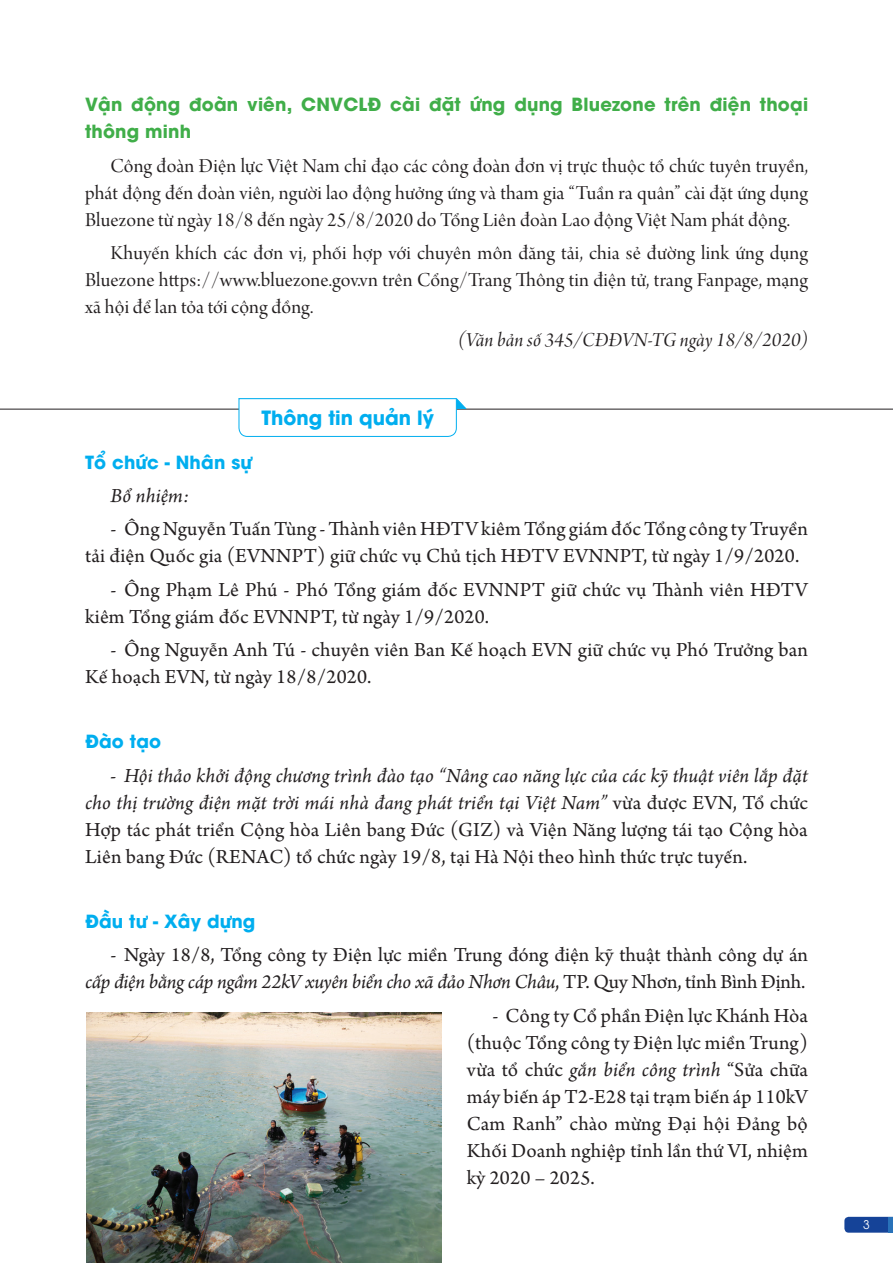
<style>
.page{position:relative;width:893px;height:1263px;background:#fff}
.page>*{position:absolute;margin:0;border:0;box-sizing:border-box;transform-origin:0 0}
.t1{font:21px/27px "Arno Pro";letter-spacing:.01em;color:#231f20}
.t2{font:21px/27px "Arno Pro Display";letter-spacing:.005em;color:#231f20;text-align:justify}
.t3{font:21px "Arno Pro Italic Display";letter-spacing:.01em;color:#231f20}
.t4{font:italic 21px "Arno Pro";letter-spacing:.01em;color:#231f20}
.t5{font:700 19.5px "UTM Avo";color:#00aeef}
.t6{font:700 18px/27px "UTM Avo";letter-spacing:.01em;color:#40ae49}
.t7{font:700 18px "UTM Avo";letter-spacing:.01em;color:#00aeef}
.t8{font:12px "UTM Avo";color:#fff}
.s1{font-style:italic}
</style>
<div class="page">
<svg style="left:844px;top:1217px;width:45px;height:16px"></svg>
<hr style="left:889px;top:1217px;width:4px;height:16px;background:#2972b9">
<hr style="left:0;top:409px;width:893px;height:1px;background:#231f20">
<svg style="left:238px;top:398px;width:229px;height:39px"></svg>
<img style="left:86px;top:1013px;width:355px;height:250px">
<p class="t6" style="left:85px;top:89px;width:725px">Vận động đoàn viên, CNVCLĐ cài đặt ứng dụng Bluezone trên điện thoại thông minh</p>
<p class="t2" style="left:85px;top:153px;width:724px;text-indent:26px">Công đoàn Điện lực Việt Nam chỉ đạo các công đoàn đơn vị trực thuộc tổ chức tuyên truyền, phát động đến đoàn viên, người lao động hưởng ứng và tham gia “Tuần ra quân” cài đặt ứng dụng Bluezone từ ngày 18/8 đến ngày 25/8/2020 do Tổng Liên đoàn Lao động Việt Nam phát động.</p>
<p class="t2" style="left:85px;top:241px;width:724px;text-indent:26px">Khuyến khích các đơn vị, phối hợp với chuyên môn đăng tải, chia sẻ đường link ứng dụng Bluezone https://www.bluezone.gov.vn trên Cổng/Trang Thông tin điện tử, trang Fanpage, mạng xã hội để lan tỏa tới cộng đồng.</p>
<p class="t3" style="left:458px;top:328px;width:351px">(Văn bản số 345/CĐĐVN-TG ngày 18/8/2020)</p>
<p class="t5" style="left:261px;top:402px;width:174px">Thông tin quản lý</p>
<p class="t7" style="left:85px;top:447px;width:168px">Tổ chức - Nhân sự</p>
<p class="t4" style="left:111px;top:484px;width:80px">Bổ nhiệm:</p>
<p class="t1" style="left:85px;top:517px;width:724px;text-indent:26px">- Ông Nguyễn Tuấn Tùng - Thành viên HĐTV kiêm Tổng giám đốc Tổng công ty Truyền tải điện Quốc gia (EVNNPT) giữ chức vụ Chủ tịch HĐTV EVNNPT, từ ngày 1/9/2020.</p>
<p class="t1" style="left:85px;top:577px;width:724px;text-indent:26px">- Ông Phạm Lê Phú - Phó Tổng giám đốc EVNNPT giữ chức vụ Thành viên HĐTV kiêm Tổng giám đốc EVNNPT, từ ngày 1/9/2020.</p>
<p class="t1" style="left:85px;top:637px;width:724px;text-indent:26px">- Ông Nguyễn Anh Tú - chuyên viên Ban Kế hoạch EVN giữ chức vụ Phó Trưởng ban<br>Kế hoạch EVN, từ ngày 18/8/2020.</p>
<p class="t7" style="left:85px;top:727px;width:78px">Đào tạo</p>
<p class="t1" style="left:85px;top:763px;width:724px;text-align:justify;text-indent:26px"><span class="s1">- Hội thảo khởi động chương trình đào tạo “Nâng cao năng lực của các kỹ thuật viên lắp đặt cho thị trường điện mặt trời mái nhà đang phát triển tại Việt Nam”</span> vừa được EVN, Tổ chức Hợp tác phát triển Cộng hòa Liên bang Đức (GIZ) và Viện Năng lượng tái tạo Cộng hòa Liên bang Đức (RENAC) tổ chức ngày 19/8, tại Hà Nội theo hình thức trực tuyến.</p>
<p class="t7" style="left:85px;top:906px;width:172px">Đầu tư - Xây dựng</p>
<p class="t1" style="left:85px;top:943px;width:724px;text-align:right">- Ngày 18/8, Tổng công ty Điện lực miền Trung đóng điện kỹ thuật thành công dự án <span class="s1">cấp điện bằng cáp ngầm 22kV xuyên biển cho xã đảo Nhơn Châu</span>, TP. Quy Nhơn, tỉnh Bình Định.</p>
<p class="t1" style="left:467px;top:1003px;width:343px;text-align:justify;text-indent:26px">- Công ty Cổ phần Điện lực Khánh Hòa (thuộc Tổng công ty Điện lực miền Trung) vừa tổ chức <span class="s1">gắn biển công trình</span> “Sửa chữa máy biến áp T2-E28 tại trạm biến áp 110kV Cam Ranh” chào mừng Đại hội Đảng bộ Khối Doanh nghiệp tỉnh lần thứ VI, nhiệm kỳ 2020 – 2025.</p>
<p class="t8" style="left:863px;top:1215px;width:8px">3</p>
</div>
